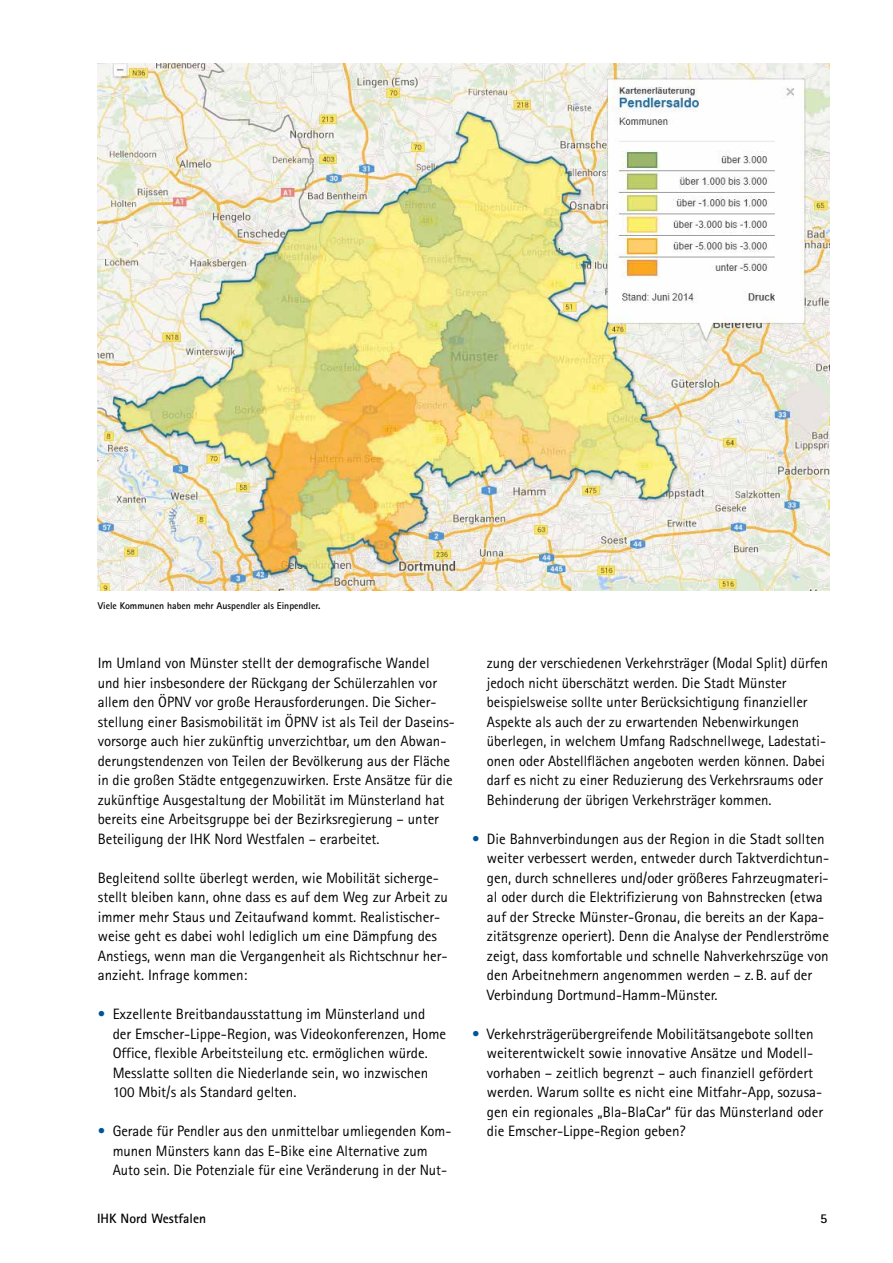
<style>
.page{position:relative;width:893px;height:1263px;background:#fff}
.page>*{position:absolute;margin:0;border:0;box-sizing:border-box;transform-origin:0 0}
.t1{font:15px/19.5px "Rotis Sans Serif";color:#000}
.t2{font:700 13.5px "Rotis Sans Serif";color:#000}
.t3{font:700 9.75px "Rotis Sans Serif";color:#000}
.s1{color:#005596}
</style>
<div class="page">
<img style="left:98px;top:64px;width:731px;height:526px">
<p class="t3" style="left:98px;top:599px;width:224px">Viele Kommunen haben mehr Auspendler als Einpendler.</p>
<p class="t1" style="left:98px;top:653px;width:359px">Im Umland von Münster stellt der demografische Wandel und hier insbesondere der Rückgang der Schülerzahlen vor allem den ÖPNV vor große Herausforderungen. Die Sicher&shy;stellung einer Basismobilität im ÖPNV ist als Teil der Daseins&shy;vorsorge auch hier zukünftig unverzichtbar, um den Abwan&shy;derungstendenzen von Teilen der Bevölkerung aus der Fläche in die großen Städte entgegenzuwirken. Erste Ansätze für die zukünftige Ausgestaltung der Mobilität im Münsterland hat bereits eine Arbeitsgruppe bei der Bezirksregierung – unter Beteiligung der IHK Nord Westfalen – erarbeitet.</p>
<p class="t1" style="left:98px;top:868px;width:352px">Begleitend sollte überlegt werden, wie Mobilität sicherge&shy;stellt bleiben kann, ohne dass es auf dem Weg zur Arbeit zu immer mehr Staus und Zeitaufwand kommt. Realistischer&shy;weise geht es dabei wohl lediglich um eine Dämpfung des Anstiegs, wenn man die Vergangenheit als Richtschnur her&shy;anzieht. Infrage kommen:</p>
<p class="t1" style="left:113px;top:1004px;width:335px;text-indent:-15px"><span class="s1">•</span> Exzellente Breitbandausstattung im Münsterland und der Emscher-Lippe-Region, was Videokonferenzen, Home Office, flexible Arbeitsteilung etc. ermöglichen würde.<br>Messlatte sollten die Niederlande sein, wo inzwischen 100 Mbit/s als Standard gelten.</p>
<p class="t1" style="left:113px;top:1121px;width:340px;text-indent:-15px"><span class="s1">•</span> Gerade für Pendler aus den unmittelbar umliegenden Kom&shy;munen Münsters kann das E-Bike eine Alternative zum<br>Auto sein. Die Potenziale für eine Veränderung in der Nut-</p>
<p class="t1" style="left:487px;top:653px;width:343px">zung der verschiedenen Verkehrsträger (Modal Split) dürfen jedoch nicht überschätzt werden. Die Stadt Münster beispielsweise sollte unter Berücksichtigung finanzieller Aspekte als auch der zu erwartenden Nebenwirkungen überlegen, in welchem Umfang Radschnellwege, Ladestati&shy;onen oder Abstellflächen angeboten werden können. Dabei darf es nicht zu einer Reduzierung des Verkehrsraums oder Behinderung der übrigen Verkehrsträger kommen.</p>
<p class="t1" style="left:487px;top:829px;width:344px;text-indent:-15px"><span class="s1">•</span> Die Bahnverbindungen aus der Region in die Stadt sollten weiter verbessert werden, entweder durch Taktverdichtun&shy;gen, durch schnelleres und/oder größeres Fahrzeugmateri&shy;al oder durch die Elektrifizierung von Bahnstrecken (etwa auf der Strecke Münster-Gronau, die bereits an der Kapa&shy;zitätsgrenze operiert). Denn die Analyse der Pendlerströme zeigt, dass komfortable und schnelle Nahverkehrszüge von den Arbeitnehmern angenommen werden – z.B. auf der Verbindung Dortmund-Hamm-Münster.</p>
<p class="t1" style="left:487px;top:1024px;width:338px;text-indent:-15px"><span class="s1">•</span> Verkehrsträgerübergreifende Mobilitätsangebote sollten weiterentwickelt sowie innovative Ansätze und Modell&shy;vorhaben – zeitlich begrenzt – auch finanziell gefördert werden. Warum sollte es nicht eine Mitfahr-App, sozusa&shy;gen ein regionales „Bla-BlaCar“ für das Münsterland oder die Emscher-Lippe-Region geben?</p>
<p class="t2" style="left:97px;top:1210px;width:110px">IHK Nord Westfalen</p>
<p class="t2" style="left:820px;top:1210px;width:9px">5</p>
</div>
